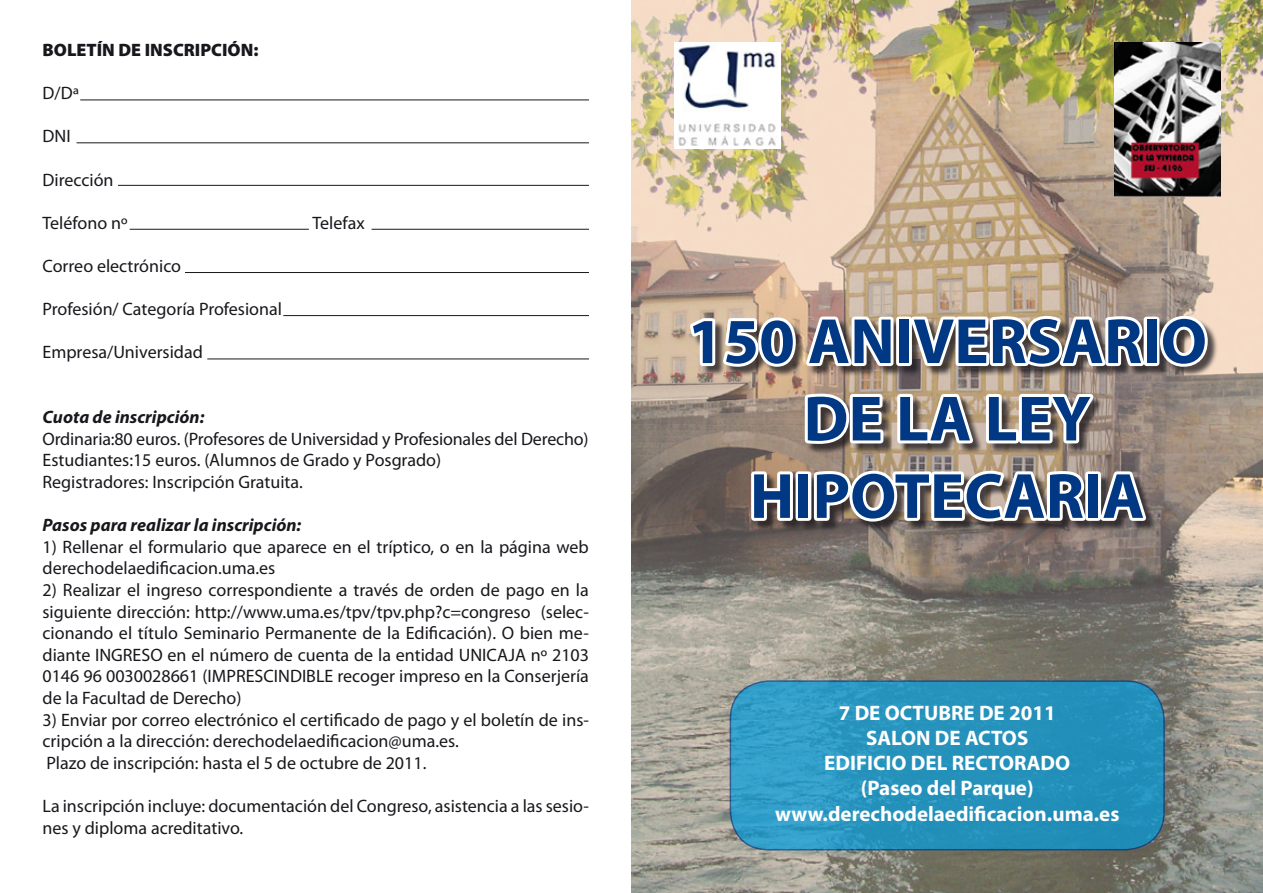
<style>
.page{position:relative;width:1263px;height:893px;background:#fff}
.page>*{position:absolute;margin:0;border:0;box-sizing:border-box;transform-origin:0 0}
.t1{font:700 64.5px/77.4px "Myriad Pro";color:#003883;text-align:center}
.t2{font:700 21px/25.2px "Myriad Pro";color:#fff;text-align:center}
.t3{font:18px/21.6px "Myriad Pro";color:#1a171c}
.t4{font:italic 700 18px "Myriad Pro";color:#1a171c}
.t5{font:900 18px "Myriad Pro";color:#1a171c}
</style>
<div class="page">
<img style="left:631px;top:0;width:632px;height:893px">
<img style="left:674px;top:43px;width:106px;height:106px">
<img style="left:1114px;top:43px;width:106px;height:154px">
<div style="left:691px;top:317px;width:527px;height:215px;background:#1a171c;opacity:.75"></div>
<svg style="left:686px;top:311px;width:210px;height:60px"></svg>
<div style="left:896px;top:317px;width:16px;height:49px;border:6px solid #fff"></div>
<svg style="left:905px;top:312px;width:246px;height:59px"></svg>
<div style="left:1143px;top:317px;width:16px;height:49px;border:6px solid #fff"></div>
<svg style="left:1157px;top:313px;width:54px;height:57px"></svg>
<svg style="left:801px;top:390px;width:85px;height:57px"></svg>
<svg style="left:894px;top:389px;width:207px;height:57px"></svg>
<svg style="left:748px;top:468px;width:48px;height:56px"></svg>
<div style="left:795px;top:471px;width:16px;height:50px;border:6px solid #fff"></div>
<svg style="left:811px;top:467px;width:340px;height:58px"></svg>
<div style="left:730px;top:681px;width:434px;height:169px;background:linear-gradient(to right,#329ec8,#1d8bb5);border-radius:38px"></div>
<div style="left:730px;top:680px;width:435px;height:170px;border:2px solid #003883;border-radius:38px"></div>
<hr style="left:80px;top:100px;width:509px;height:1px;background:#1a171c">
<hr style="left:77px;top:142px;width:512px;height:1px;background:#1a171c">
<hr style="left:118px;top:185px;width:471px;height:1px;background:#1a171c">
<hr style="left:130px;top:229px;width:179px;height:1px;background:#1a171c">
<hr style="left:185px;top:272px;width:404px;height:1px;background:#1a171c">
<hr style="left:207px;top:359px;width:382px;height:1px;background:#1a171c">
<hr style="left:283px;top:315px;width:306px;height:1px;background:#1a171c">
<hr style="left:372px;top:229px;width:217px;height:1px;background:#1a171c">
<p class="t5" style="left:43px;top:40px;width:218px">BOLETÍN DE INSCRIPCIÓN:</p>
<p class="t3" style="left:43px;top:83px;width:38px">D/Dª</p>
<p class="t3" style="left:43px;top:126px;width:30px">DNI</p>
<p class="t3" style="left:43px;top:169px;width:73px">Dirección</p>
<p class="t3" style="left:43px;top:212px;width:86px">Teléfono nº</p>
<p class="t3" style="left:313px;top:212px;width:54px">Telefax</p>
<p class="t3" style="left:43px;top:256px;width:140px">Correo electrónico</p>
<p class="t3" style="left:43px;top:299px;width:241px">Profesión/ Categoría Profesional</p>
<p class="t3" style="left:43px;top:342px;width:162px">Empresa/Universidad</p>
<p class="t4" style="left:43px;top:407px;width:163px">Cuota de inscripción:</p>
<p class="t3" style="left:43px;top:428px;width:548px">Ordinaria:80 euros. (Profesores de Universidad y Profesionales del Derecho)<br>Estudiantes:15 euros. (Alumnos de Grado y Posgrado)<br>Registradores: Inscripción Gratuita.</p>
<p class="t4" style="left:43px;top:515px;width:260px">Pasos para realizar la inscripción:</p>
<p class="t3" style="left:43px;top:536px;width:548px">1) Rellenar el formulario que aparece en el tríptico, o en la página web derechodelaedificacion.uma.es</p>
<p class="t3" style="left:43px;top:580px;width:548px;text-align:justify">2) Realizar el ingreso correspondiente a través de orden de pago en la siguiente dirección: http://www.uma.es/tpv/tpv.php?c=congreso (selec&shy;cionando el título Seminario Permanente de la Edificación). O bien me&shy;diante INGRESO en el número de cuenta de la entidad UNICAJA nº 2103<br>0146 96 0030028661 (IMPRESCINDIBLE recoger impreso en la Conserjería de la Facultad de Derecho)</p>
<p class="t3" style="left:43px;top:709px;width:548px">3) Enviar por correo electrónico el certificado de pago y el boletín de ins&shy;cripción a la dirección: derechodelaedificacion@uma.es.<br>Plazo de inscripción: hasta el 5 de octubre de 2011.</p>
<p class="t3" style="left:43px;top:796px;width:548px">La inscripción incluye: documentación del Congreso, asistencia a las sesio&shy;nes y diploma acreditativo.</p>
<h1 class="t1" style="left:687px;top:303px;width:521px">150 ANIVERSARIO<br>DE LA LEY<br>HIPOTECARIA</h1>
<p class="t2" style="left:775px;top:700px;width:346px">7 DE OCTUBRE DE 2011<br>SALON DE ACTOS<br>EDIFICIO DEL RECTORADO<br>(Paseo del Parque) www.derechodelaedificacion.uma.es</p>
</div>
